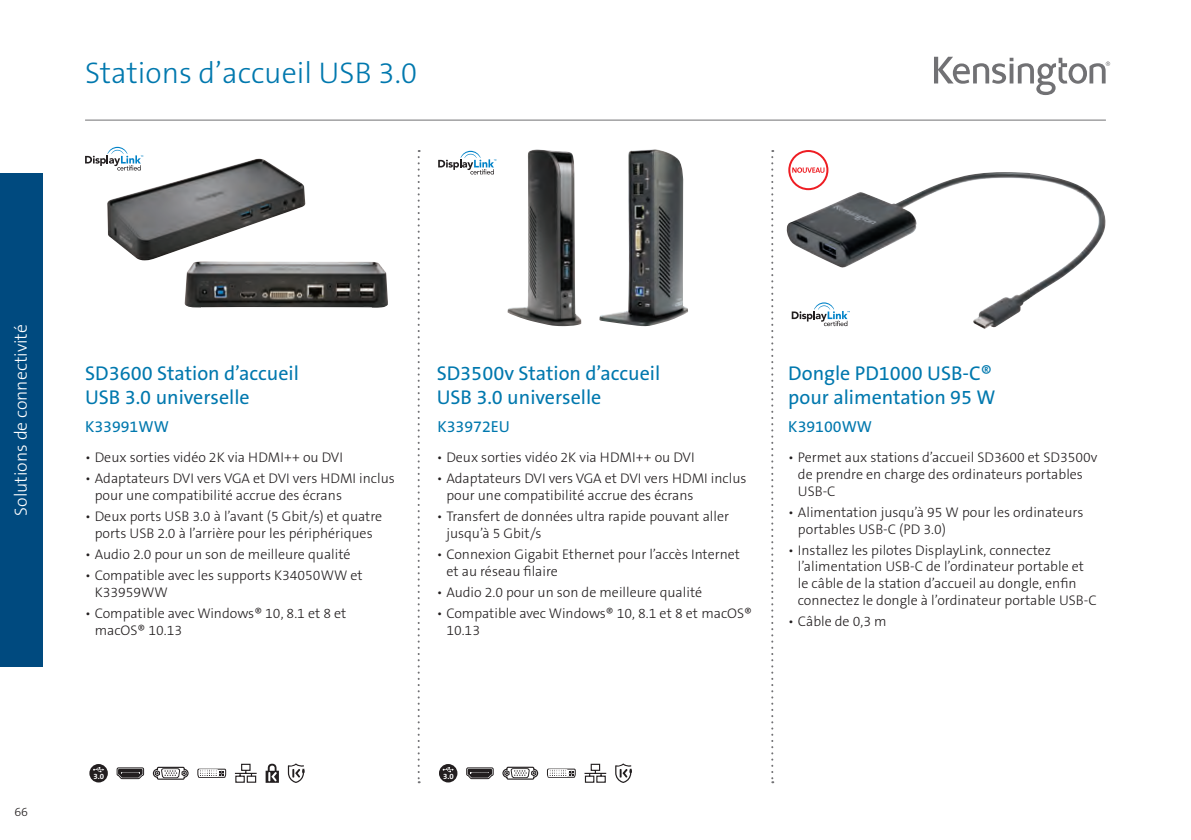
<style>
.page{position:relative;width:1191px;height:840px;background:#fff}
.page>*{position:absolute;margin:0;border:0;box-sizing:border-box;transform-origin:0 0}
.Page_Header_L{font:30px "The Sans KENSINGTON3 Li";color:#0078ae}
.t1{font:20px/24px "The Sans KENSINGTON5 Rg";color:#0078ae}
.t2{font:17.6px "The Sans KENSINGTON3 Li";color:#fff}
.t3{font:16px "The Sans KENSINGTON5 Rg";color:#0078ae}
.t4{font:14px/16.8px "The Sans KENSINGTON3 Li";color:#231f20}
.t5{font:12.4px "The Sans KENSINGTON3 Li";color:#231f20}
.t6{font:7.8px "The Sans KENSINGTON7 Bd";color:#fff}
</style>
<div class="page">
<hr style="left:85px;top:119px;width:1021px;height:1px;background:#717174">
<div style="left:0;top:173px;width:43px;height:493px;background:#004a7f"></div>
<svg style="left:418px;top:150px;width:2px;height:632px"></svg>
<svg style="left:771px;top:150px;width:2px;height:632px"></svg>
<svg style="left:934px;top:57px;width:176px;height:38px"></svg>
<img style="left:599px;top:149px;width:89px;height:177px">
<img style="left:507px;top:149px;width:74px;height:177px">
<svg style="left:438px;top:151px;width:58px;height:23px"></svg>
<svg style="left:85px;top:147px;width:58px;height:19px"></svg>
<img style="left:106px;top:159px;width:199px;height:101px">
<img style="left:185px;top:261px;width:203px;height:46px">
<svg style="left:89px;top:763px;width:19px;height:19px"></svg>
<svg style="left:93px;top:766px;width:11px;height:5px"></svg>
<svg style="left:288px;top:763px;width:17px;height:19px"></svg>
<svg style="left:234px;top:763px;width:23px;height:19px"></svg>
<svg style="left:116px;top:767px;width:28px;height:11px"></svg>
<svg style="left:266px;top:763px;width:13px;height:19px"></svg>
<svg style="left:152px;top:766px;width:37px;height:13px"></svg>
<svg style="left:197px;top:768px;width:29px;height:9px"></svg>
<div style="left:439px;top:763px;width:18px;height:19px;background:#231f20;border-radius:50%"></div>
<svg style="left:443px;top:767px;width:11px;height:4px"></svg>
<svg style="left:615px;top:763px;width:17px;height:19px"></svg>
<svg style="left:584px;top:763px;width:23px;height:19px"></svg>
<svg style="left:466px;top:767px;width:28px;height:11px"></svg>
<svg style="left:547px;top:768px;width:29px;height:9px"></svg>
<svg style="left:502px;top:766px;width:37px;height:13px"></svg>
<img style="left:786px;top:172px;width:320px;height:156px">
<svg style="left:791px;top:302px;width:59px;height:24px"></svg>
<div style="left:789px;top:151px;width:38px;height:38px;background:#fff;border-radius:50%"></div>
<div style="left:788px;top:150px;width:40px;height:40px;border:2px solid #ee1d23;border-radius:50%"></div>
<svg style="left:792px;top:167px;width:32px;height:6px"></svg>
<p class="Page_Header_L" style="left:85px;top:57px;width:334px">Stations d’accueil USB 3.0</p>
<p class="t2" style="left:11px;top:515px;width:193px;rotate:-90deg">Solutions de connectivité</p>
<p class="t5" style="left:14px;top:804px;width:15px">66</p>
<p class="t1" style="left:85px;top:362px;width:215px">SD3600 Station d’accueil<br>USB 3.0 universelle</p>
<p class="t1" style="left:437px;top:362px;width:225px">SD3500v Station d’accueil<br>USB 3.0 universelle</p>
<p class="t3" style="left:85px;top:417px;width:85px">K33991WW</p>
<p class="t3" style="left:437px;top:417px;width:74px">K33972EU</p>
<p class="t4" style="left:85px;top:449px;width:259px">• Deux sorties vidéo 2K via HDMI++ ou DVI</p>
<p class="t4" style="left:95px;top:470px;width:302px;text-indent:-10px">• Adaptateurs DVI vers VGA et DVI vers HDMI inclus pour une compatibilité accrue des écrans</p>
<p class="t4" style="left:85px;top:508px;width:298px;text-align:center">• Deux ports USB 3.0 à l’avant (5 Gbit/s) et quatre ports USB 2.0 à l’arrière pour les périphériques</p>
<p class="t4" style="left:85px;top:546px;width:267px">• Audio 2.0 pour un son de meilleure qualité</p>
<p class="t4" style="left:95px;top:567px;width:269px;text-indent:-10px">• Compatible avec les supports K34050WW et<br>K33959WW</p>
<p class="t4" style="left:95px;top:605px;width:253px;text-indent:-10px">• Compatible avec Windows® 10, 8.1 et 8 et macOS® 10.13</p>
<p class="t4" style="left:437px;top:449px;width:259px">• Deux sorties vidéo 2K via HDMI++ ou DVI</p>
<p class="t4" style="left:446px;top:470px;width:302px;text-indent:-10px">• Adaptateurs DVI vers VGA et DVI vers HDMI inclus pour une compatibilité accrue des écrans</p>
<p class="t4" style="left:446px;top:508px;width:284px;text-indent:-10px">• Transfert de données ultra rapide pouvant aller jusqu’à 5 Gbit/s</p>
<p class="t4" style="left:446px;top:546px;width:295px;text-indent:-10px">• Connexion Gigabit Ethernet pour l’accès Internet et au réseau filaire</p>
<p class="t4" style="left:437px;top:584px;width:267px">• Audio 2.0 pour un son de meilleure qualité</p>
<p class="t4" style="left:446px;top:605px;width:307px;text-indent:-10px">• Compatible avec Windows® 10, 8.1 et 8 et macOS®<br>10.13</p>
<p class="t1" style="left:788px;top:362px;width:209px">Dongle PD1000 USB-C® pour alimentation 95 W</p>
<p class="t3" style="left:788px;top:417px;width:85px">K39100WW</p>
<p class="t4" style="left:798px;top:449px;width:301px;text-indent:-10px">• Permet aux stations d’accueil SD3600 et SD3500v de prendre en charge des ordinateurs portables<br>USB-C</p>
<p class="t4" style="left:798px;top:503px;width:287px;text-indent:-10px">• Alimentation jusqu’à 95 W pour les ordinateurs portables USB-C (PD 3.0)</p>
<p class="t4" style="left:798px;top:541px;width:300px;text-indent:-10px">• Installez les pilotes DisplayLink, connectez l’alimentation USB-C de l’ordinateur portable et le câble de la station d’accueil au dongle, enfin connectez le dongle à l’ordinateur portable USB-C</p>
<p class="t4" style="left:788px;top:613px;width:100px">• Câble de 0,3 m</p>
<p class="t6" style="left:93px;top:772px;width:12px">3.0</p>
<p class="t6" style="left:443px;top:772px;width:12px">3.0</p>
</div>
